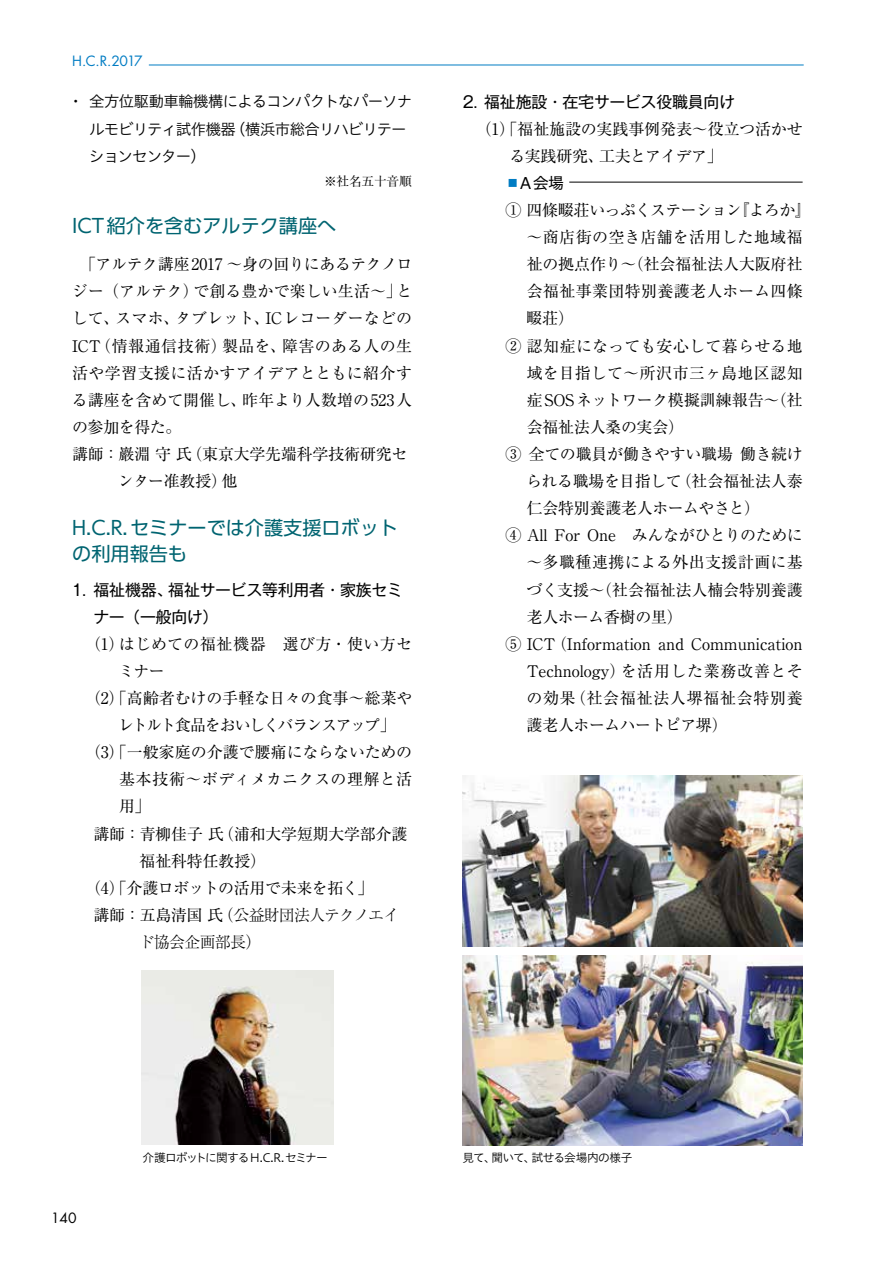
<style>
.page{position:relative;width:893px;height:1263px;background:#fff}
.page>*{position:absolute;margin:0;border:0;box-sizing:border-box;transform-origin:0 0}
.t1{font:19.2px/25.5px "UD Shin Go Pr 6 N";color:#006471}
.t2{font:15.9px/27.2px "Ryumin Pr 6 N";letter-spacing:-.005em;color:#000}
.t3{font:15.9px "Ryumin Pr 6 N";letter-spacing:.02em;color:#000}
.t4{font:15.9px "Ryumin Pr 6 N";letter-spacing:.025em;color:#000}
.t5{font:15.9px/27.2px "Gothic MB101 Pr 6 N";letter-spacing:-.015em;color:#000}
.t6{font:15.9px "Ryumin Pr 6 N";letter-spacing:-.025em;color:#000}
.t7{font:300 15.9px "Ryumin Pr 6 N";letter-spacing:-.05em;color:#000}
.t8{font:15.9px "Ryumin Pr 6 N";letter-spacing:.03em;color:#000}
.t9{font:15.9px "Ryumin Pr 6 N";letter-spacing:-.03em;color:#000}
.t10{font:15.9px "Ryumin Pr 6 N";letter-spacing:-.04em;color:#000}
.t11{font:15.9px "Ryumin Pr 6 N";letter-spacing:-.095em;color:#000}
.t12{font:15.9px "Ryumin Pr 6 N";letter-spacing:.015em;color:#000}
.t13{font:15.9px "Ryumin Pr 6 N";letter-spacing:.045em;color:#000}
.t14{font:15.9px "Ryumin Pr 6 N";letter-spacing:-.035em;color:#000}
.t15{font:15.9px "Hiragino UD Sans Std N W4";color:#000}
.t16{font:15.45px/27.2px "Hiragino UD Sans Std N W3";letter-spacing:-.055em;color:#000}
.t17{font:13.8px "Futura Std";color:#007cc3}
.t18{font:13.8px "Futura Std";color:#000}
.t19{font:12.75px "Ryumin Pr 6 N";letter-spacing:-.015em;color:#000}
.t20{font:11.7px "Hiragino UD Sans Std N W3";letter-spacing:-.09em;color:#000}
.t21{font:11.7px "Hiragino UD Sans Std N W3";letter-spacing:-.065em;color:#000}
.s1{font-weight:400}
.s2{font-family:"UD Shin Go Pr 6 N";color:#007cc3}
</style>
<div class="page">
<hr style="left:569px;top:182px;width:234px;height:1px;background:#000">
<img style="left:142px;top:971px;width:191px;height:174px">
<img style="left:462px;top:776px;width:341px;height:171px">
<img style="left:462px;top:955px;width:341px;height:190px">
<hr style="left:149px;top:65px;width:655px;height:1px;background:#007cc3">
<p class="t17" style="left:72px;top:52px;width:72px">H.C.R.2017</p>
<p class="t16" style="left:89px;top:87px;width:325px;text-indent:-21px">・全方位駆動車輪機構によるコンパクトなパーソナルモビリティ試作機器（横浜市総合リハビリテーションセンター）　</p>
<p class="t19" style="left:324px;top:172px;width:89px">※社名五十音順</p>
<p class="t1" style="left:72px;top:212px;width:266px">ICT紹介を含むアルテク講座へ</p>
<p class="t6" style="left:80px;top:252px;width:334px">「アルテク講座2017 ～身の回りにあるテクノロ</p>
<p class="t2" style="left:72px;top:277px;width:342px">ジー（アルテク）で創る豊かで楽しい生活〜」と</p>
<p class="t2" style="left:72px;top:304px;width:342px">して、スマホ、タブレット、ICレコーダーなどの</p>
<p class="t4" style="left:72px;top:333px;width:341px">ICT（情報通信技術）製品を、障害のある人の生</p>
<p class="t4" style="left:72px;top:360px;width:341px">活や学習支援に活かすアイデアとともに紹介す</p>
<p class="t2" style="left:72px;top:385px;width:342px">る講座を含めて開催し、昨年より人数増の523人</p>
<p class="t2" style="left:72px;top:412px;width:111px">の参加を得た。</p>
<p class="t2" style="left:72px;top:440px;width:337px">講師：巖淵守氏（東京大学先端科学技術研究セ</p>
<p class="t2" style="left:118px;top:467px;width:121px">ンター准教授）他</p>
<p class="t1" style="left:72px;top:514px;width:327px">H.C.R.セミナーでは介護支援ロボットの利用報告も</p>
<p class="t5" style="left:93px;top:575px;width:311px;text-indent:-21px">1. 福祉機器、福祉サービス等利用者・家族セミナー（一般向け）</p>
<p class="t8" style="left:85px;top:631px;width:329px">（1）はじめての福祉機器　選び方・使い方セ</p>
<p class="t2" style="left:119px;top:656px;width:48px">ミナー</p>
<p class="t2" style="left:85px;top:684px;width:329px">（2）「高齢者むけの手軽な日々の食事～総菜や</p>
<p class="t11" style="left:118px;top:713px;width:279px">レトルト食品をおいしくバランスアップ」</p>
<p class="t2" style="left:85px;top:738px;width:329px">（3）「一般家庭の介護で腰痛にならないための</p>
<p class="t12" style="left:119px;top:767px;width:295px">基本技術～ボディメカニクスの理解と活</p>
<p class="t2" style="left:119px;top:792px;width:33px">用」</p>
<p class="t2" style="left:93px;top:819px;width:315px">講師：青柳佳子氏（浦和大学短期大学部介護</p>
<p class="t2" style="left:140px;top:846px;width:128px">福祉科特任教授）</p>
<p class="t9" style="left:85px;top:875px;width:290px">（4）「介護ロボットの活用で未来を拓く」</p>
<p class="t7" style="left:93px;top:902px;width:307px"><span class="s1">講師：五島清国氏（</span>公益財団法人テクノエイ</p>
<p class="t7" style="left:139px;top:929px;width:124px">ド協会企画部長<span class="s1">）</span></p>
<p class="t5" style="left:463px;top:87px;width:274px">2. 福祉施設・在宅サービス役職員向け</p>
<p class="t2" style="left:509px;top:114px;width:295px;text-indent:-34px">（1）「福祉施設の実践事例発表～役立つ活かせる実践研究、工夫とアイデア」</p>
<p class="t15" style="left:505px;top:171px;width:61px"><span class="s2">⿎</span>A会場</p>
<p class="t10" style="left:505px;top:198px;width:307px">① 四條畷荘いっぷくステーション『よろか』</p>
<p class="t3" style="left:527px;top:225px;width:278px">～商店街の空き店舗を活用した地域福</p>
<p class="t2" style="left:527px;top:250px;width:277px">祉の拠点作り～（社会福祉法人大阪府社</p>
<p class="t4" style="left:527px;top:279px;width:277px">会福祉事業団特別養護老人ホーム四條</p>
<p class="t2" style="left:527px;top:304px;width:49px">畷荘）</p>
<p class="t3" style="left:505px;top:333px;width:299px">② 認知症になっても安心して暮らせる地</p>
<p class="t3" style="left:527px;top:360px;width:278px">域を目指して～所沢市三ヶ島地区認知</p>
<p class="t2" style="left:527px;top:385px;width:278px">症SOSネットワーク模擬訓練報告～（社</p>
<p class="t2" style="left:527px;top:412px;width:159px">会福祉法人桑の実会）</p>
<p class="t2" style="left:505px;top:440px;width:299px">③ 全ての職員が働きやすい職場働き続け</p>
<p class="t2" style="left:526px;top:467px;width:278px">られる職場を目指して（社会福祉法人泰</p>
<p class="t2" style="left:527px;top:494px;width:235px">仁会特別養護老人ホームやさと）</p>
<p class="t2" style="left:505px;top:521px;width:299px">④ All For One　みんながひとりのために</p>
<p class="t3" style="left:527px;top:550px;width:278px">～多職種連携による外出支援計画に基</p>
<p class="t2" style="left:527px;top:575px;width:278px">づく支援～（社会福祉法人楠会特別養護</p>
<p class="t6" style="left:527px;top:604px;width:158px">老人ホーム香樹の里）</p>
<p class="t2" style="left:505px;top:629px;width:299px">⑤ ICT（Information and Communication</p>
<p class="t3" style="left:527px;top:658px;width:278px">Technology）を活用した業務改善とそ</p>
<p class="t13" style="left:526px;top:685px;width:278px">の効果（社会福祉法人堺福祉会特別養</p>
<p class="t14" style="left:527px;top:713px;width:203px">護老人ホームハートピア堺）</p>
<p class="t18" style="left:51px;top:1209px;width:27px">140</p>
<p class="t20" style="left:143px;top:1148px;width:187px">介護ロボットに関するH.C.R.セミナー</p>
<p class="t21" style="left:462px;top:1149px;width:172px">見て、聞いて、試せる会場内の様子</p>
</div>
